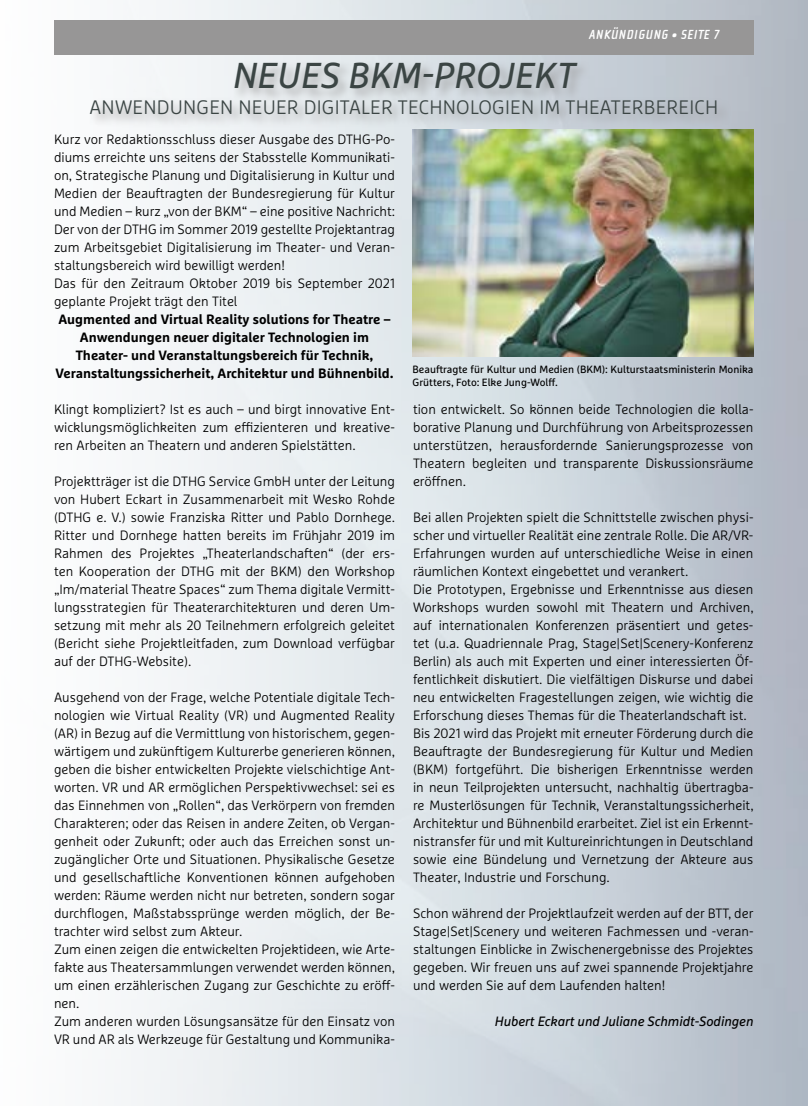
<style>
.page{position:relative;width:808px;height:1106px;background:#fff}
.page>*{position:absolute;margin:0;border:0;box-sizing:border-box;transform-origin:0 0}
.t1{font:italic 36px "Marselis Pro";letter-spacing:.01em;color:#3b4544}
.t2{font:300 19.5px "Marselis Pro";letter-spacing:.01em;color:#3b4544}
.t3{font:300 13.5px/18px "Marselis Pro";color:#000;text-align:justify}
.t4{font:700 13.5px/18px "Marselis Pro";color:#000;text-align:center}
.t5{font:italic 13.5px "Marselis Pro";color:#000}
.t6{font:italic 700 13.5px "Cholla Sans OT";letter-spacing:.04em;color:#fff}
.t7{font:10.5px/12.6px "Marselis Pro";color:#000}
</style>
<div class="page">
<img style="left:54px;top:0;width:754px;height:1106px">
<div style="left:54px;top:20px;width:700px;height:34px;background:#979696"></div>
<div style="left:88px;top:61px;width:642px;height:66px;background:#979696;opacity:.75"></div>
<img style="left:413px;top:129px;width:340px;height:227px">
<p class="t6" style="left:589px;top:27px;width:132px">ANKÜNDIGUNG • SEITE 7</p>
<h1 class="t1" style="left:233px;top:54px;width:343px">NEUES BKM-PROJEKT</h1>
<h2 class="t2" style="left:90px;top:95px;width:630px">ANWENDUNGEN NEUER DIGITALER TECHNOLOGIEN IM THEATERBEREICH</h2>
<p class="t3" style="left:54px;top:130px;width:342px;text-align:left">Kurz vor Redaktionsschluss dieser Ausgabe des DTHG-Po&shy;diums erreichte uns seitens der Stabsstelle Kommunikati&shy;on, Strategische Planung und Digitalisierung in Kultur und Medien der Beauftragten der Bundesregierung für Kultur und Medien – kurz „von der BKM“ – eine positive Nachricht:<br>Der von der DTHG im Sommer 2019 gestellte Projektantrag zum Arbeitsgebiet Digitalisierung im Theater- und Veran&shy;staltungsbereich wird bewilligt werden!<br>Das für den Zeitraum Oktober 2019 bis September 2021 geplante Projekt trägt den Titel</p>
<p class="t4" style="left:55px;top:310px;width:340px">Augmented and Virtual Reality solutions for Theatre – Anwendungen neuer digitaler Technologien im Theater- und Veranstaltungsbereich für Technik, Veranstaltungssicherheit, Architektur und Bühnenbild.</p>
<p class="t3" style="left:54px;top:400px;width:342px">Klingt kompliziert? Ist es auch – und birgt innovative Ent&shy;wicklungsmöglichkeiten zum effizienteren und kreative&shy;ren Arbeiten an Theatern und anderen Spielstätten.</p>
<p class="t3" style="left:54px;top:472px;width:342px">Projektträger ist die DTHG Service GmbH unter der Leitung von Hubert Eckart in Zusammenarbeit mit Wesko Rohde (DTHG e. V.) sowie Franziska Ritter und Pablo Dornhege.<br>Ritter und Dornhege hatten bereits im Frühjahr 2019 im Rahmen des Projektes „Theaterlandschaften“ (der ers&shy;ten Kooperation der DTHG mit der BKM) den Workshop „Im/material Theatre Spaces“ zum Thema digitale Vermitt&shy;lungsstrategien für Theaterarchitekturen und deren Um&shy;setzung mit mehr als 20 Teilnehmern erfolgreich geleitet (Bericht siehe Projektleitfaden, zum Download verfügbar auf der DTHG-Website).</p>
<p class="t3" style="left:54px;top:688px;width:342px;text-align:left">Ausgehend von der Frage, welche Potentiale digitale Tech&shy;nologien wie Virtual Reality (VR) und Augmented Reality (AR) in Bezug auf die Vermittlung von historischem, gegen&shy;wärtigem und zukünftigem Kulturerbe generieren können, geben die bisher entwickelten Projekte vielschichtige Ant&shy;worten. VR und AR ermöglichen Perspektivwechsel: sei es das Einnehmen von „Rollen“, das Verkörpern von fremden Charakteren; oder das Reisen in andere Zeiten, ob Vergan&shy;genheit oder Zukunft; oder auch das Erreichen sonst un&shy;zugänglicher Orte und Situationen. Physikalische Gesetze und gesellschaftliche Konventionen können aufgehoben werden: Räume werden nicht nur betreten, sondern sogar durchflogen, Maßstabssprünge werden möglich, der Be&shy;trachter wird selbst zum Akteur.<br>Zum einen zeigen die entwickelten Projektideen, wie Arte&shy;fakte aus Theatersammlungen verwendet werden können, um einen erzählerischen Zugang zur Geschichte zu eröff&shy;nen.<br>Zum anderen wurden Lösungsansätze für den Einsatz von VR und AR als Werkzeuge für Gestaltung und Kommunika-</p>
<p class="t7" style="left:412px;top:363px;width:342px">Beauftragte für Kultur und Medien (BKM): Kulturstaatsministerin Monika<br>Grütters, Foto: Elke Jung-Wolff.</p>
<p class="t3" style="left:413px;top:400px;width:342px">tion entwickelt. So können beide Technologien die kolla&shy;borative Planung und Durchführung von Arbeitsprozessen unterstützen, herausfordernde Sanierungsprozesse von Theatern begleiten und transparente Diskussionsräume eröffnen.</p>
<p class="t3" style="left:413px;top:508px;width:342px;text-align:left">Bei allen Projekten spielt die Schnittstelle zwischen physi&shy;scher und virtueller Realität eine zentrale Rolle. Die AR/VR-Erfahrungen wurden auf unterschiedliche Weise in einen räumlichen Kontext eingebettet und verankert.<br>Die Prototypen, Ergebnisse und Erkenntnisse aus diesen Workshops wurden sowohl mit Theatern und Archiven, auf internationalen Konferenzen präsentiert und getes&shy;tet (u.a. Quadriennale Prag, Stage|Set|Scenery-Konferenz Berlin) als auch mit Experten und einer interessierten Öf&shy;fentlichkeit diskutiert. Die vielfältigen Diskurse und dabei neu entwickelten Fragestellungen zeigen, wie wichtig die Erforschung dieses Themas für die Theaterlandschaft ist.<br>Bis 2021 wird das Projekt mit erneuter Förderung durch die Beauftragte der Bundesregierung für Kultur und Medien (BKM) fortgeführt. Die bisherigen Erkenntnisse werden in neun Teilprojekten untersucht, nachhaltig übertragba&shy;re Musterlösungen für Technik, Veranstaltungssicherheit, Architektur und Bühnenbild erarbeitet. Ziel ist ein Erkennt&shy;nistransfer für und mit Kultureinrichtungen in Deutschland sowie eine Bündelung und Vernetzung der Akteure aus Theater, Industrie und Forschung.</p>
<p class="t3" style="left:413px;top:904px;width:342px">Schon während der Projektlaufzeit werden auf der BTT, der Stage|Set|Scenery und weiteren Fachmessen und -veran&shy;staltungen Einblicke in Zwischenergebnisse des Projektes gegeben. Wir freuen uns auf zwei spannende Projektjahre und werden Sie auf dem Laufenden halten!</p>
<p class="t5" style="left:495px;top:1013px;width:260px">Hubert Eckart und Juliane Schmidt-Sodingen</p>
</div>
